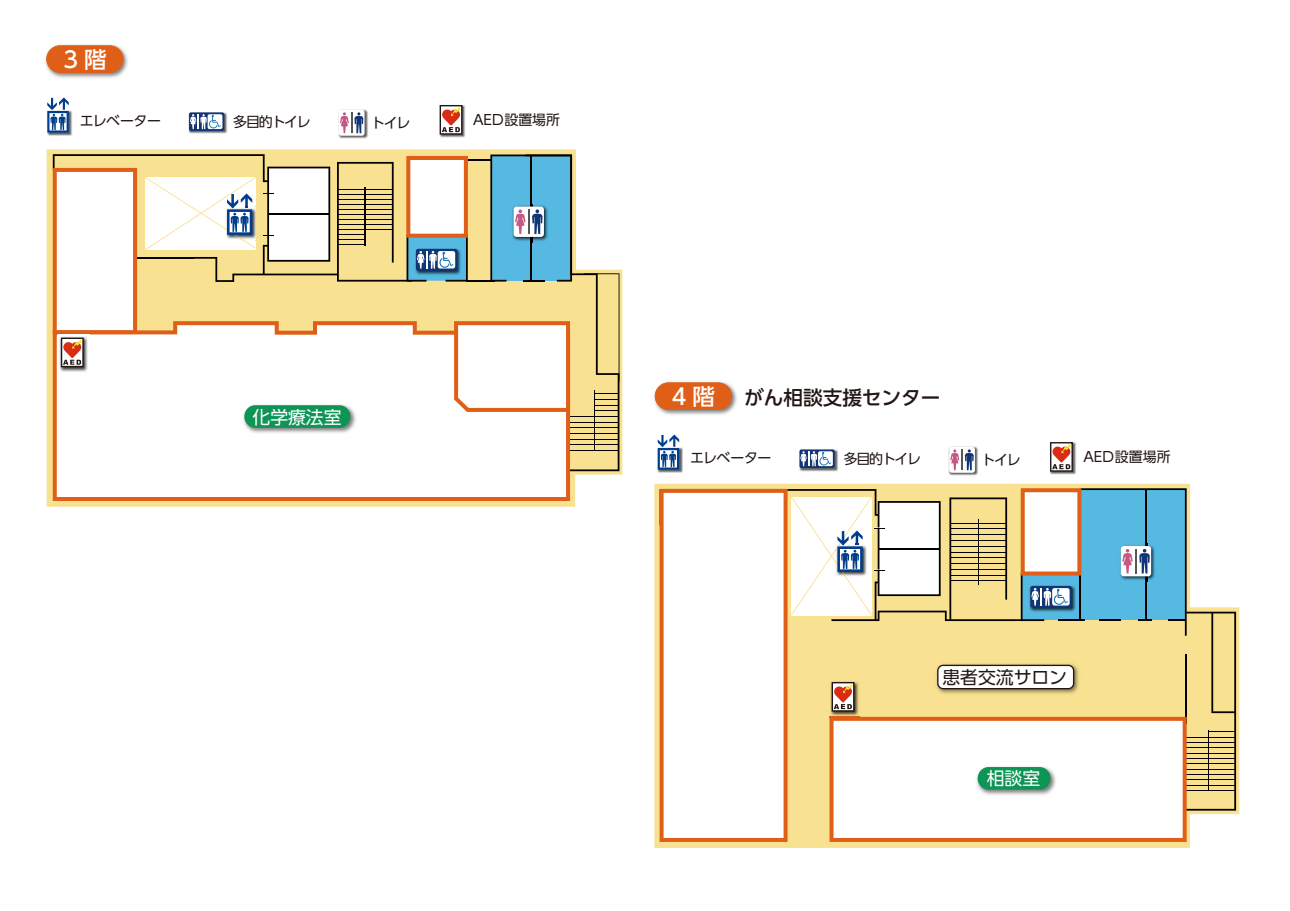
<style>
.page{position:relative;width:1290px;height:911px;background:#fff}
.page>*{position:absolute;margin:0;border:0;box-sizing:border-box;transform-origin:0 0}
.t1{font:22.25px "UD Shin Go Pro Medium 90 msp RKSJ H";color:#fff}
.t2{font:19.62px "UD Shin Go Pro Medium 90 msp RKSJ H";color:#221714}
.t3{font:17.88px "UD Shin Go Pro Regular 90 msp RKSJ H";color:#fff}
.t4{font:17.88px "UD Shin Go Pro Regular 90 msp RKSJ H";color:#221714}
.t5{font:14px "UD Shin Go Pro Regular 90 msp RKSJ H";letter-spacing:-.035em;color:#221714}
.t6{font:14px "UD Shin Go Pro Regular 90 msp RKSJ H";color:#221714}
</style>
<div class="page">
<svg style="left:47px;top:149px;width:575px;height:358px;fill:#f8e292"></svg>
<svg style="left:53px;top:471px;width:517px;height:30px"></svg>
<img style="left:338px;top:109px;width:30px;height:30px">
<div style="left:339px;top:110px;width:25px;height:26px;background:#fff;border-radius:3px"></div>
<svg style="left:340px;top:112px;width:23px;height:21px"></svg>
<img style="left:439px;top:105px;width:26px;height:33px">
<svg style="left:440px;top:105px;width:22px;height:30px"></svg>
<img style="left:188px;top:112px;width:39px;height:22px">
<svg style="left:189px;top:112px;width:35px;height:19px"></svg>
<div style="left:208px;top:114px;width:14px;height:15px;background:#fff;border-radius:2px"></div>
<svg style="left:190px;top:114px;width:31px;height:15px"></svg>
<img style="left:47px;top:110px;width:25px;height:26px">
<svg style="left:47px;top:97px;width:22px;height:36px"></svg>
<img style="left:45px;top:44px;width:83px;height:34px">
<svg style="left:46px;top:45px;width:78px;height:28px;background:#de6a2a"></svg>
<svg style="left:53px;top:154px;width:566px;height:317px"></svg>
<svg style="left:654px;top:484px;width:585px;height:364px;background:#f8e59f"></svg>
<img style="left:948px;top:446px;width:30px;height:30px">
<div style="left:949px;top:447px;width:26px;height:26px;background:#fff;border-radius:3px"></div>
<svg style="left:965px;top:449px;width:9px;height:21px"></svg>
<svg style="left:950px;top:449px;width:9px;height:21px"></svg>
<hr style="left:961px;top:449px;width:2px;height:21px;background:#585757">
<img style="left:1050px;top:442px;width:26px;height:33px">
<svg style="left:1050px;top:442px;width:23px;height:30px"></svg>
<img style="left:799px;top:449px;width:39px;height:22px">
<svg style="left:799px;top:449px;width:36px;height:19px"></svg>
<svg style="left:818px;top:451px;width:15px;height:15px"></svg>
<svg style="left:800px;top:451px;width:31px;height:15px"></svg>
<img style="left:657px;top:447px;width:26px;height:26px">
<svg style="left:658px;top:434px;width:21px;height:36px"></svg>
<img style="left:654px;top:381px;width:83px;height:34px">
<svg style="left:655px;top:382px;width:77px;height:28px;background:#de6928"></svg>
<svg style="left:659px;top:488px;width:577px;height:354px"></svg>
<p class="t1" style="left:63px;top:41px;width:44px">3 階</p>
<p class="t5" style="left:80px;top:109px;width:83px">エレベーター</p>
<p class="t5" style="left:233px;top:110px;width:79px">多目的トイレ</p>
<p class="t5" style="left:371px;top:111px;width:41px">トイレ</p>
<p class="t6" style="left:473px;top:108px;width:89px">AED設置場所</p>
<p class="t3" style="left:253px;top:402px;width:91px">化学療法室</p>
<p class="t1" style="left:672px;top:378px;width:44px">4 階</p>
<p class="t2" style="left:744px;top:381px;width:197px">がん相談支援センター</p>
<p class="t5" style="left:690px;top:446px;width:83px">エレベーター</p>
<p class="t5" style="left:844px;top:447px;width:79px">多目的トイレ</p>
<p class="t5" style="left:981px;top:448px;width:41px">トイレ</p>
<p class="t6" style="left:1083px;top:445px;width:89px">AED設置場所</p>
<p class="t4" style="left:942px;top:662px;width:126px">患者交流サロン</p>
<p class="t3" style="left:987px;top:764px;width:55px">相談室</p>
</div>
